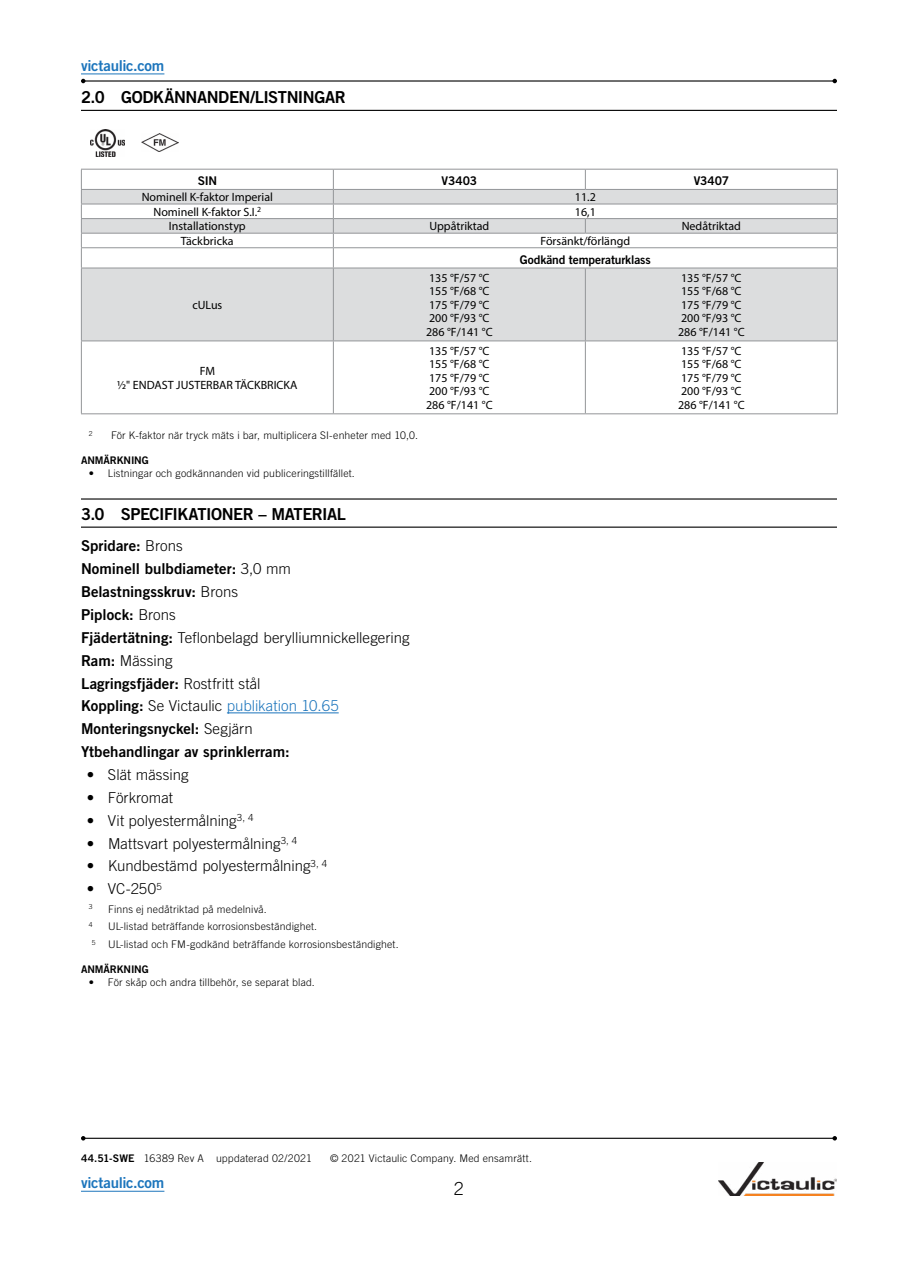
<style>
.page{position:relative;width:918px;height:1263px;background:#fff}
.page>*{position:absolute;margin:0;border:0;box-sizing:border-box;transform-origin:0 0}
.t1{font:300 18px "Trade Gothic LT Std";color:#000}
.t2{font:16.5px "Trade Gothic LT Std Bd 2";letter-spacing:-.03em;color:#000}
.t3{font:300 15px/22.8px "Trade Gothic LT Std";letter-spacing:.005em;color:#000}
.t4{font:15px/22.8px "Trade Gothic LT Std Bd 2";color:#000}
.t5{font:300 15px "Trade Gothic LT Std";letter-spacing:.005em;color:#1c75bc}
.t6{font:15px "Trade Gothic LT Std Bd 2";letter-spacing:-.02em;color:#1c75bc}
.t7{font:12px/13.5px "Myriad Pro";color:#000}
.t8{font:12px "Trade Gothic LT Std Bd 2";letter-spacing:-.01em;color:#000}
.t9{font:300 10.5px/17.7px "Trade Gothic LT Std";letter-spacing:.015em;color:#000}
.t10{font:10.5px "Trade Gothic LT Std Bd 2";letter-spacing:-.01em;color:#000}
.t11{font:300 6.9px "Trade Gothic LT Std";color:#000}
.s1{font-family:"Trade Gothic LT Std";font-weight:300}
.s2{font-family:"Trade Gothic LT Std Bd 2";font-weight:400}
.s3{font-family:"Trade Gothic LT Std Bd 2";font-weight:400;color:#000}
.s4{color:#000}
</style>
<div class="page">
<hr style="left:81px;top:1191px;width:83px;height:1px;background:#1c75bc">
<hr style="left:81px;top:110px;width:756px;height:1px;background:#000">
<hr style="left:81px;top:498px;width:756px;height:2px;background:#000">
<hr style="left:81px;top:527px;width:756px;height:1px;background:#000">
<hr style="left:227px;top:712px;width:112px;height:1px;background:#1c75bc">
<img style="left:91px;top:129px;width:33px;height:27px">
<img style="left:142px;top:134px;width:36px;height:18px">
<svg style="left:82px;top:190px;width:755px;height:151px;fill:#dcddde"></svg>
<hr style="left:81px;top:169px;width:252px;height:1px;background:#939598">
<hr style="left:333px;top:169px;width:252px;height:1px;background:#939598">
<hr style="left:585px;top:169px;width:253px;height:1px;background:#939598">
<hr style="left:81px;top:189px;width:252px;height:1px;background:#939598">
<svg style="left:585px;top:170px;width:1px;height:19px"></svg>
<hr style="left:81px;top:204px;width:252px;height:1px;background:#939598">
<hr style="left:81px;top:218px;width:252px;height:1px;background:#939598">
<svg style="left:837px;top:170px;width:1px;height:98px"></svg>
<hr style="left:81px;top:233px;width:252px;height:1px;background:#939598">
<hr style="left:81px;top:247px;width:252px;height:1px;background:#939598">
<svg style="left:81px;top:170px;width:1px;height:98px"></svg>
<svg style="left:585px;top:219px;width:1px;height:14px"></svg>
<hr style="left:81px;top:268px;width:252px;height:1px;background:#939598">
<hr style="left:81px;top:268px;width:1px;height:73px;background:#939598">
<hr style="left:333px;top:268px;width:252px;height:1px;background:#939598">
<hr style="left:333px;top:268px;width:1px;height:73px;background:#939598">
<hr style="left:585px;top:268px;width:253px;height:1px;background:#939598">
<hr style="left:585px;top:268px;width:1px;height:73px;background:#939598">
<hr style="left:837px;top:268px;width:1px;height:73px;background:#939598">
<hr style="left:81px;top:341px;width:252px;height:1px;background:#939598">
<hr style="left:81px;top:341px;width:1px;height:72px;background:#939598">
<hr style="left:333px;top:341px;width:252px;height:1px;background:#939598">
<hr style="left:333px;top:341px;width:1px;height:72px;background:#939598">
<hr style="left:585px;top:341px;width:253px;height:1px;background:#939598">
<hr style="left:585px;top:341px;width:1px;height:72px;background:#939598">
<hr style="left:837px;top:341px;width:1px;height:72px;background:#939598">
<hr style="left:585px;top:413px;width:253px;height:1px;background:#939598">
<hr style="left:333px;top:189px;width:252px;height:1px;background:#939598">
<hr style="left:585px;top:189px;width:253px;height:1px;background:#939598">
<hr style="left:333px;top:204px;width:252px;height:1px;background:#939598">
<hr style="left:585px;top:204px;width:253px;height:1px;background:#939598">
<hr style="left:333px;top:218px;width:252px;height:1px;background:#939598">
<hr style="left:585px;top:218px;width:253px;height:1px;background:#939598">
<hr style="left:333px;top:233px;width:252px;height:1px;background:#939598">
<svg style="left:333px;top:170px;width:1px;height:98px"></svg>
<hr style="left:585px;top:233px;width:253px;height:1px;background:#939598">
<hr style="left:333px;top:247px;width:252px;height:1px;background:#939598">
<hr style="left:585px;top:247px;width:253px;height:1px;background:#939598">
<hr style="left:81px;top:413px;width:252px;height:1px;background:#939598">
<hr style="left:333px;top:413px;width:252px;height:1px;background:#939598">
<hr style="left:83px;top:80px;width:752px;height:2px;background:#000">
<svg style="left:81px;top:79px;width:5px;height:4px"></svg>
<svg style="left:832px;top:79px;width:5px;height:4px"></svg>
<hr style="left:81px;top:74px;width:83px;height:1px;background:#1c75bc">
<hr style="left:83px;top:1138px;width:752px;height:1px;background:#000">
<svg style="left:81px;top:1136px;width:5px;height:4px"></svg>
<svg style="left:832px;top:1136px;width:5px;height:4px"></svg>
<img style="left:718px;top:1162px;width:119px;height:33px">
<p class="t6" style="left:81px;top:56px;width:85px">victaulic.com</p>
<h2 class="t2" style="left:81px;top:87px;width:266px">2.0 GODKÄNNANDEN/LISTNINGAR</h2>
<p class="t8" style="left:198px;top:173px;width:21px">SIN</p>
<p class="t8" style="left:442px;top:173px;width:37px">V3403</p>
<p class="t8" style="left:694px;top:173px;width:37px">V3407</p>
<p class="t7" style="left:142px;top:190px;width:133px">Nominell K-faktor Imperial</p>
<p class="t7" style="left:575px;top:190px;width:22px">11.2</p>
<p class="t7" style="left:153px;top:205px;width:109px">Nominell K-faktor S.I.<sup>2</sup></p>
<p class="t7" style="left:575px;top:205px;width:22px">16,1</p>
<p class="t7" style="left:169px;top:219px;width:78px">Installationstyp</p>
<p class="t7" style="left:429px;top:219px;width:62px">Uppåtriktad</p>
<p class="t7" style="left:682px;top:219px;width:61px">Nedåtriktad</p>
<p class="t7" style="left:181px;top:234px;width:54px">Täckbricka</p>
<p class="t7" style="left:541px;top:234px;width:91px">Försänkt/förlängd</p>
<p class="t8" style="left:520px;top:252px;width:133px">Godkänd temperaturklass</p>
<p class="t7" style="left:192px;top:298px;width:31px">cULus</p>
<p class="t7" style="left:426px;top:271px;width:68px">135 °F/57 °C<br>155 °F/68 °C<br>175 °F/79 °C<br>200 °F/93 °C<br>286 °F/141 °C</p>
<p class="t7" style="left:678px;top:271px;width:68px">135 °F/57 °C<br>155 °F/68 °C<br>175 °F/79 °C<br>200 °F/93 °C<br>286 °F/141 °C</p>
<p class="t7" style="left:117px;top:364px;width:182px;text-align:center">FM<br>1/2" ENDAST JUSTERBAR TÄCKBRICKA</p>
<p class="t11" style="left:89px;top:430px;width:5px">2</p>
<p class="t9" style="left:111px;top:427px;width:309px">För K-faktor när tryck mäts i bar, multiplicera SI-enheter med 10,0.</p>
<p class="t10" style="left:81px;top:454px;width:69px">ANMÄRKNING</p>
<p class="t9" style="left:89px;top:465px;width:267px">• Listningar och godkännanden vid publiceringstillfället.</p>
<h2 class="t2" style="left:81px;top:504px;width:267px">3.0 SPECIFIKATIONER – MATERIAL</h2>
<p class="t4" style="left:81px;top:534px;width:211px">Spridare: <span class="s1">Brons<br></span>Nominell bulbdiameter: <span class="s1">3,0 mm<br></span>Belastningsskruv: <span class="s1">Brons<br></span>Piplock: <span class="s1">Brons</span></p>
<p class="t3" style="left:81px;top:626px;width:330px"><span class="s2">Fjädertätning:</span> Teflonbelagd berylliumnickellegering<br><span class="s2">Ram:</span> Mässing</p>
<p class="t4" style="left:81px;top:671px;width:181px">Lagringsfjäder: <span class="s1">Rostfritt stål</span></p>
<p class="t5" style="left:81px;top:697px;width:259px"><span class="s3">Koppling:</span> <span class="s4">Se Victaulic</span> publikation 10.65</p>
<p class="t4" style="left:81px;top:717px;width:210px">Monteringsnyckel: <span class="s1">Segjärn<br></span>Ytbehandlingar av sprinklerram:</p>
<p class="t3" style="left:87px;top:763px;width:103px">• Slät mässing</p>
<p class="t3" style="left:87px;top:786px;width:88px">• Förkromat</p>
<p class="t3" style="left:87px;top:809px;width:168px">• Vit polyestermålning<sup>3,</sup> <sup>4</sup></p>
<p class="t3" style="left:87px;top:832px;width:212px">• Mattsvart polyestermålning<sup>3,</sup> <sup>4</sup></p>
<p class="t3" style="left:87px;top:854px;width:242px">• Kundbestämd polyestermålning<sup>3,</sup> <sup>4</sup></p>
<p class="t3" style="left:87px;top:877px;width:76px">• VC-250<sup>5</sup></p>
<p class="t11" style="left:89px;top:903px;width:5px">3</p>
<p class="t9" style="left:108px;top:900px;width:160px">Finns ej nedåtriktad på medelnivå.</p>
<p class="t11" style="left:89px;top:921px;width:5px">4</p>
<p class="t9" style="left:92px;top:918px;width:308px;text-indent:16px">UL-listad beträffande korrosionsbeständighet.<br><sup>5</sup> UL-listad och FM-godkänd beträffande korrosionsbeständighet.</p>
<p class="t10" style="left:81px;top:962px;width:69px">ANMÄRKNING</p>
<p class="t9" style="left:89px;top:973px;width:228px">• För skåp och andra tillbehör, se separat blad.</p>
<p class="t7" style="left:426px;top:344px;width:68px">135 °F/57 °C<br>155 °F/68 °C<br>175 °F/79 °C<br>200 °F/93 °C<br>286 °F/141 °C</p>
<p class="t7" style="left:678px;top:344px;width:68px">135 °F/57 °C<br>155 °F/68 °C<br>175 °F/79 °C<br>200 °F/93 °C<br>286 °F/141 °C</p>
<p class="t9" style="left:81px;top:1149px;width:232px"><span class="s2">44.51-SWE</span> 16389 Rev A uppdaterad 02/2021</p>
<p class="t9" style="left:330px;top:1149px;width:203px">© 2021 Victaulic Company. Med ensamrätt.</p>
<p class="t6" style="left:81px;top:1173px;width:85px">victaulic.com</p>
<h1 class="t1" style="left:454px;top:1178px;width:12px">2</h1>
</div>
